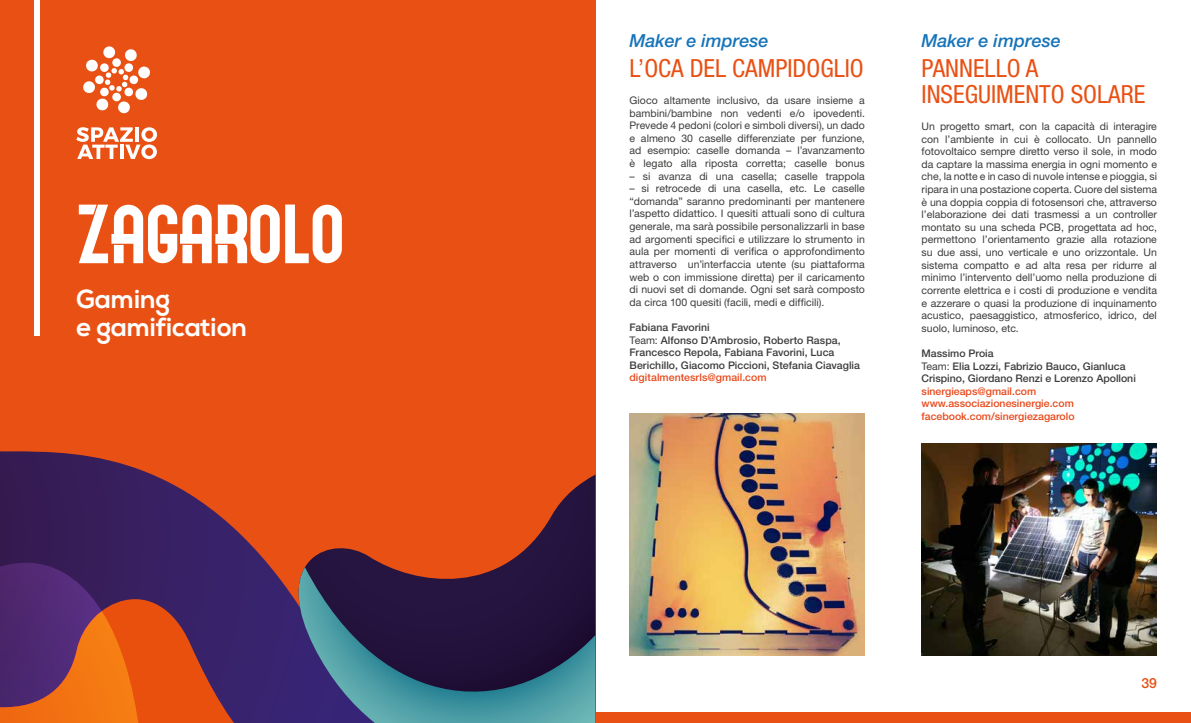
<style>
.page{position:relative;width:1191px;height:723px;background:#fff}
.page>*{position:absolute;margin:0;border:0;box-sizing:border-box;transform-origin:0 0}
.t1{font:85px "Ordinary";color:#fff}
.t2{font:700 26px/28px "Nexa";color:#fff}
.t3{font:condensed 25px/26px "Helvetica Neue LT Std";color:#e95114}
.t4{font:italic 500 18px "Helvetica Neue LT Std";color:#1674ba}
.t5{font:500 14px "Helvetica Neue LT Std";color:#e95114}
.t6{font:10.5px/12.6px "Helvetica Neue LT Std";color:#3c3c3b;text-align:justify}
.t7{font:500 10.5px/12.6px "Helvetica Neue LT Std";color:#3c3c3b}
.t8{font:500 10.5px/12.6px "Helvetica Neue LT Std";color:#e8491b}
.s1{font-weight:400}
</style>
<div class="page">
<div style="left:0;top:713px;width:1191px;height:10px;background:#e95114"></div>
<div style="left:0;top:0;width:595px;height:723px;background:#e95114"></div>
<svg style="left:76px;top:127px;width:81px;height:32px"></svg>
<svg style="left:83px;top:46px;width:67px;height:68px"></svg>
<div style="left:34px;top:0;width:6px;height:336px;background:#fff"></div>
<svg style="left:0;top:451px;width:595px;height:116px"></svg>
<svg style="left:304px;top:567px;width:291px;height:156px;background:#313957"></svg>
<svg style="left:282px;top:568px;width:120px;height:155px;background:#3e4a71"></svg>
<svg style="left:0;top:563px;width:282px;height:160px"></svg>
<img style="left:629px;top:413px;width:236px;height:243px">
<img style="left:921px;top:444px;width:236px;height:212px">
<h1 class="t1" style="left:76px;top:184px;width:269px">ZAGAROLO</h1>
<h2 class="t2" style="left:76px;top:286px;width:172px">Gaming<br>e gamification</h2>
<h3 class="t4" style="left:629px;top:30px;width:141px">Maker e imprese</h3>
<h3 class="t4" style="left:921px;top:30px;width:141px">Maker e imprese</h3>
<h3 class="t3" style="left:629px;top:55px;width:236px">L’OCA DEL CAMPIDOGLIO</h3>
<p class="t6" style="left:629px;top:94px;width:237px">Gioco altamente inclusivo, da usare insieme a bambini/bambine non vedenti e/o ipovedenti.<br>Prevede 4 pedoni (colori e simboli diversi), un dado e almeno 30 caselle differenziate per funzione, ad esempio: caselle domanda – l’avanzamento è legato alla riposta corretta; caselle bonus</p>
<p class="t6" style="left:629px;top:169px;width:237px">– si avanza di una casella; caselle trappola</p>
<p class="t6" style="left:629px;top:182px;width:237px">– si retrocede di una casella, etc. Le caselle “domanda” saranno predominanti per mantenere l’aspetto didattico. I quesiti attuali sono di cultura generale, ma sarà possibile personalizzarli in base ad argomenti specifici e utilizzare lo strumento in aula per momenti di verifica o approfondimento attraverso un’interfaccia utente (su piattaforma web o con immissione diretta) per il caricamento di nuovi set di domande. Ogni set sarà composto da circa 100 quesiti (facili, medi e difficili).</p>
<p class="t7" style="left:629px;top:321px;width:232px">Fabiana Favorini<br><span class="s1">Team:</span> Alfonso D’Ambrosio, Roberto Raspa, Francesco Repola, Fabiana Favorini, Luca Berichillo, Giacomo Piccioni, Stefania Ciavaglia</p>
<p class="t8" style="left:629px;top:371px;width:138px">digitalmentesrls@gmail.com</p>
<h3 class="t3" style="left:921px;top:55px;width:225px">PANNELLO A<br>INSEGUIMENTO SOLARE</h3>
<p class="t6" style="left:921px;top:120px;width:237px">Un progetto smart, con la capacità di interagire con l’ambiente in cui è collocato. Un pannello fotovoltaico sempre diretto verso il sole, in modo da captare la massima energia in ogni momento e che, la notte e in caso di nuvole intense e pioggia, si ripara in una postazione coperta. Cuore del sistema è una doppia coppia di fotosensori che, attraverso l’elaborazione dei dati trasmessi a un controller montato su una scheda PCB, progettata ad hoc, permettono l’orientamento grazie alla rotazione su due assi, uno verticale e uno orizzontale. Un sistema compatto e ad alta resa per ridurre al minimo l’intervento dell’uomo nella produzione di corrente elettrica e i costi di produzione e vendita e azzerare o quasi la produzione di inquinamento acustico, paesaggistico, atmosferico, idrico, del suolo, luminoso, etc.</p>
<p class="t7" style="left:921px;top:347px;width:216px">Massimo Proia<br><span class="s1">Team:</span> Elia Lozzi, Fabrizio Bauco, Gianluca<br>Crispino, Giordano Renzi e Lorenzo Apolloni</p>
<p class="t8" style="left:921px;top:385px;width:154px">sinergieaps@gmail.com www.associazionesinergie.com facebook.com/sinergiezagarolo</p>
<h3 class="t5" style="left:1141px;top:674px;width:17px">39</h3>
</div>
